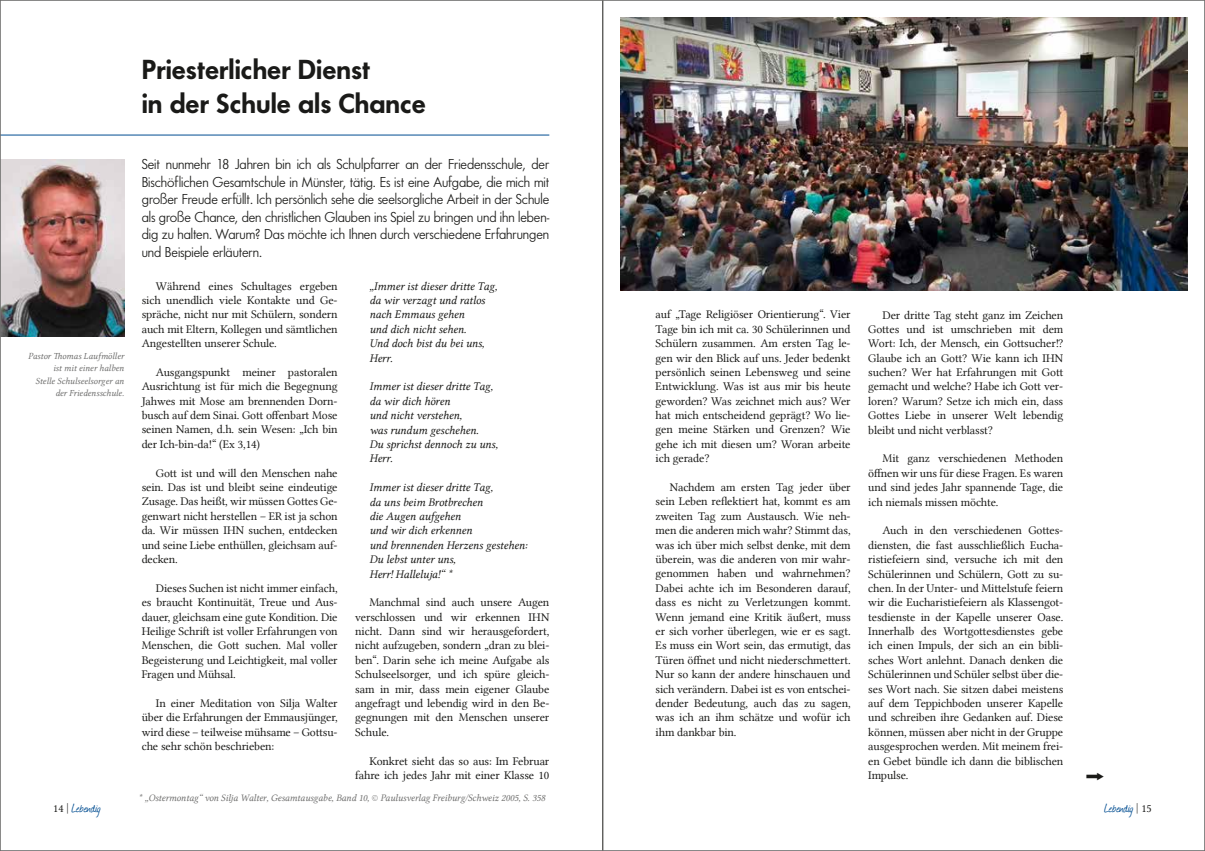
<style>
.page{position:relative;width:1205px;height:851px;background:#fff}
.page>*{position:absolute;margin:0;border:0;box-sizing:border-box;transform-origin:0 0}
.t1{font:600 28.75px/33.8px "Futura No 2 D";color:#1a1a18}
.t2{font:15px/17.5px "Futura No 2 D";letter-spacing:-.005em;color:#1a1a18;text-align:justify}
.t3{font:15px "Journal";color:#004d91}
.t4{font:11.88px/14.4px "Lin Libertine";letter-spacing:-.01em;color:#1a1a18;text-align:justify}
.t5{font:11.88px/14.4px "Lin Libertine I";letter-spacing:-.01em;color:#1a1a18}
.t6{font:10px "Lin Libertine I";letter-spacing:-.01em;color:#6f6f6e}
.t7{font:9.38px/12.5px "Lin Libertine I";letter-spacing:-.005em;color:#6f6f6e;text-align:right}
.s1{font-family:"Lin Libertine";font-size:11.25px;color:#1a1a18}
</style>
<div class="page">
<hr style="left:0;top:135px;width:549px;height:1px;background:#004d91">
<img style="left:620px;top:18px;width:567px;height:273px">
<img style="left:2px;top:159px;width:122px;height:178px">
<hr style="left:602px;top:0;width:1px;height:850px;background:#1a1a18">
<h1 class="t1" style="left:142px;top:52px;width:285px">Priesterlicher Dienst<br>in der Schule als Chance</h1>
<p class="t2" style="left:142px;top:155px;width:409px">Seit nunmehr 18 Jahren bin ich als Schulpfarrer an der Friedensschule, der Bischöflichen Gesamtschule in Münster, tätig. Es ist eine Aufgabe, die mich mit großer Freude erfüllt. Ich persönlich sehe die seelsorgliche Arbeit in der Schule als große Chance, den christlichen Glauben ins Spiel zu bringen und ihn leben&shy;dig zu halten. Warum? Das möchte ich Ihnen durch verschiedene Erfahrungen und Beispiele erläutern.</p>
<p class="t4" style="left:142px;top:278px;width:197px;text-indent:14px">Während eines Schultages ergeben sich unendlich viele Kontakte und Ge&shy;spräche, nicht nur mit Schülern, sondern auch mit Eltern, Kollegen und sämtlichen Angestellten unserer Schule.</p>
<p class="t4" style="left:142px;top:365px;width:197px;text-indent:14px">Ausgangspunkt meiner pastoralen Ausrichtung ist für mich die Begegnung Jahwes mit Mose am brennenden Dorn&shy;busch auf dem Sinai. Gott offenbart Mose seinen Namen, d.h. sein Wesen: „Ich bin der Ich-bin-da!“ (Ex 3,14)</p>
<p class="t4" style="left:142px;top:465px;width:197px;text-indent:14px">Gott ist und will den Menschen nahe sein. Das ist und bleibt seine eindeutige Zusage. Das heißt, wir müssen Gottes Ge&shy;genwart nicht herstellen – ER ist ja schon da. Wir müssen IHN suchen, entdecken und seine Liebe enthüllen, gleichsam auf&shy;decken.</p>
<p class="t4" style="left:142px;top:580px;width:197px;text-indent:14px">Dieses Suchen ist nicht immer einfach, es braucht Kontinuität, Treue und Aus&shy;dauer, gleichsam eine gute Kondition. Die Heilige Schrift ist voller Erfahrungen von Menschen, die Gott suchen. Mal voller Begeisterung und Leichtigkeit, mal voller Fragen und Mühsal.</p>
<p class="t4" style="left:142px;top:695px;width:197px;text-indent:14px">In einer Meditation von Silja Walter über die Erfahrungen der Emmausjünger, wird diese – teilweise mühsame – Gottsu&shy;che sehr schön beschrieben:</p>
<p class="t5" style="left:369px;top:279px;width:129px">„Immer ist dieser dritte Tag, da wir verzagt und ratlos nach Emmaus gehen<br>und dich nicht sehen.<br>Und doch bist du bei uns,<br>Herr.</p>
<p class="t5" style="left:369px;top:380px;width:130px">Immer ist dieser dritte Tag, da wir dich hören<br>und nicht verstehen,<br>was rundum geschehen.<br>Du sprichst dennoch zu uns,<br>Herr.</p>
<p class="t5" style="left:369px;top:480px;width:159px">Immer ist dieser dritte Tag,<br>da uns beim Brotbrechen<br>die Augen aufgehen<br>und wir dich erkennen<br>und brennenden Herzens gestehen:<br>Du lebst unter uns,<br>Herr! Halleluja!“ *</p>
<p class="t4" style="left:355px;top:595px;width:196px;text-indent:14px">Manchmal sind auch unsere Augen verschlossen und wir erkennen IHN nicht. Dann sind wir herausgefordert, nicht aufzugeben, sondern „dran zu blei&shy;ben“. Darin sehe ich meine Aufgabe als Schulseelsorger, und ich spüre gleich&shy;sam in mir, dass mein eigener Glaube angefragt und lebendig wird in den Be&shy;gegnungen mit den Menschen unserer Schule.</p>
<p class="t4" style="left:355px;top:753px;width:196px;text-align:right">Konkret sieht das so aus: Im Februar fahre ich jedes Jahr mit einer Klasse 10</p>
<p class="t6" style="left:138px;top:791px;width:408px">* „Ostermontag“ von Silja Walter, Gesamtausgabe, Band 10, © Paulusverlag Freiburg/Schweiz 2005, S. 358</p>
<p class="t4" style="left:656px;top:307px;width:196px">auf „Tage Religiöser Orientierung“. Vier Tage bin ich mit ca. 30 Schülerinnen und Schülern zusammen. Am ersten Tag le&shy;gen wir den Blick auf uns. Jeder bedenkt persönlich seinen Lebensweg und seine Entwicklung. Was ist aus mir bis heute geworden? Was zeichnet mich aus? Wer hat mich entscheidend geprägt? Wo lie&shy;gen meine Stärken und Grenzen? Wie gehe ich mit diesen um? Woran arbeite ich gerade?</p>
<p class="t4" style="left:656px;top:480px;width:196px;text-indent:14px">Nachdem am ersten Tag jeder über sein Leben reflektiert hat, kommt es am zweiten Tag zum Austausch. Wie neh&shy;men die anderen mich wahr? Stimmt das, was ich über mich selbst denke, mit dem überein, was die anderen von mir wahr&shy;genommen haben und wahrnehmen?<br>Dabei achte ich im Besonderen darauf, dass es nicht zu Verletzungen kommt.<br>Wenn jemand eine Kritik äußert, muss er sich vorher überlegen, wie er es sagt.<br>Es muss ein Wort sein, das ermutigt, das Türen öffnet und nicht niederschmettert.<br>Nur so kann der andere hinschauen und sich verändern. Dabei ist es von entschei&shy;dender Bedeutung, auch das zu sagen, was ich an ihm schätze und wofür ich ihm dankbar bin.</p>
<p class="t4" style="left:868px;top:307px;width:196px;text-indent:14px">Der dritte Tag steht ganz im Zeichen Gottes und ist umschrieben mit dem Wort: Ich, der Mensch, ein Gottsucher!?<br>Glaube ich an Gott? Wie kann ich IHN suchen? Wer hat Erfahrungen mit Gott gemacht und welche? Habe ich Gott ver&shy;loren? Warum? Setze ich mich ein, dass Gottes Liebe in unserer Welt lebendig bleibt und nicht verblasst?</p>
<p class="t4" style="left:868px;top:451px;width:196px;text-indent:14px">Mit ganz verschiedenen Methoden öffnen wir uns für diese Fragen. Es waren und sind jedes Jahr spannende Tage, die ich niemals missen möchte.</p>
<p class="t4" style="left:868px;top:523px;width:196px;text-indent:14px">Auch in den verschiedenen Gottes&shy;diensten, die fast ausschließlich Eucha&shy;ristiefeiern sind, versuche ich mit den Schülerinnen und Schülern, Gott zu su&shy;chen. In der Unter- und Mittelstufe feiern wir die Eucharistiefeiern als Klassengot&shy;tesdienste in der Kapelle unserer Oase.<br>Innerhalb des Wortgottesdienstes gebe ich einen Impuls, der sich an ein bibli&shy;sches Wort anlehnt. Danach denken die Schülerinnen und Schüler selbst über die&shy;ses Wort nach. Sie sitzen dabei meistens auf dem Teppichboden unserer Kapelle und schreiben ihre Gedanken auf. Diese können, müssen aber nicht in der Gruppe ausgesprochen werden. Mit meinem frei&shy;en Gebet bündle ich dann die biblischen Impulse.</p>
<p class="t7" style="left:28px;top:349px;width:97px">Pastor Thomas Laufmöller ist mit einer halben<br>Stelle Schulseelsorger an der Friedensschule.</p>
<p class="t3" style="left:53px;top:797px;width:49px"><span class="s1">14 |</span> Lebendig</p>
<p class="t3" style="left:1104px;top:797px;width:49px">Lebendig <span class="s1">| 15</span></p>
</div>
